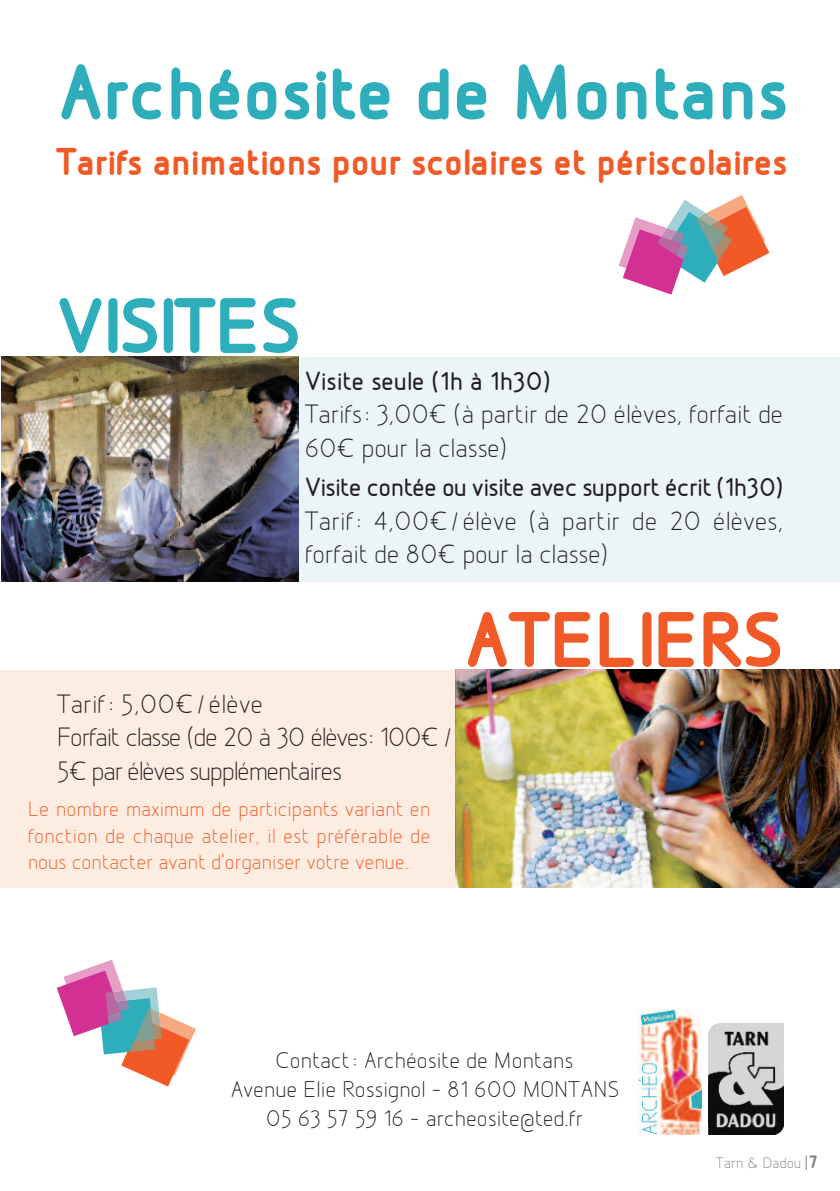
<style>
.page{position:relative;width:840px;height:1191px;background:#fff}
.page>*{position:absolute;margin:0;border:0;box-sizing:border-box;transform-origin:0 0}
.t1{font:700 83.6px "Designio";color:#2eaeba}
.t2{font:700 83.2px "Designio";color:#f15926}
.t3{font:700 83.2px "Designio";color:#2eaeba}
.t4{font:700 41px "Designio";color:#f15926}
.t5{font:28px/33.6px "Designio";letter-spacing:-.01em;color:#231f20}
.t6{font:28px/33.6px "Designio";letter-spacing:-.05em;color:#231f20}
.t7{font:500 28px "Designio";letter-spacing:-.02em;color:#231f20}
.t8{font:500 28px "Designio";color:#231f20}
.t9{font:24px/28.8px "Designio";color:#231f20;text-align:center}
.t10{font:22px/26.4px "Designio";color:#f15926;text-align:justify}
.t11{font:16px "Designio";color:#808285}
.s1{font-weight:700;font-size:20px}
</style>
<div class="page">
<div style="left:0;top:670px;width:455px;height:217px;background:#fdece0"></div>
<svg style="left:805px;top:1155px;width:1px;height:15px"></svg>
<div style="left:298px;top:357px;width:541px;height:225px;background:#ebf4f6"></div>
<img style="left:1px;top:357px;width:297px;height:225px">
<img style="left:455px;top:670px;width:384px;height:217px">
<svg style="left:618px;top:195px;width:151px;height:100px"></svg>
<img style="left:638px;top:1009px;width:63px;height:125px">
<img style="left:708px;top:1023px;width:74px;height:111px">
<svg style="left:57px;top:959px;width:139px;height:127px"></svg>
<h1 class="t1" style="left:57px;top:64px;width:733px">Archéosite de Montans</h1>
<h3 class="t4" style="left:57px;top:147px;width:732px">Tarifs animations pour scolaires et périscolaires</h3>
<h2 class="t3" style="left:57px;top:298px;width:245px">VISITES</h2>
<p class="t8" style="left:304px;top:371px;width:247px">Visite seule (1h à 1h30)</p>
<p class="t5" style="left:304px;top:400px;width:479px">Tarifs: 3,00€ (à partir de 20 élèves, forfait de<br>60€ pour la classe)</p>
<p class="t7" style="left:304px;top:478px;width:479px">Visite contée ou visite avec support écrit (1h30)</p>
<p class="t5" style="left:304px;top:507px;width:479px">Tarif: 4,00€/ élève (à partir de 20 élèves, forfait de 80€ pour la classe)</p>
<p class="t6" style="left:57px;top:689px;width:396px">Tarif: 5,00€/ élève<br>Forfait classe (de 20 à 30 élèves: 100€ /<br>5€ par élèves supplémentaires</p>
<p class="t10" style="left:28px;top:798px;width:404px">Le nombre maximum de participants variant en fonction de chaque atelier, il est préférable de nous contacter avant d’organiser votre venue.</p>
<h2 class="t2" style="left:463px;top:612px;width:321px">ATELIERS</h2>
<p class="t9" style="left:229px;top:1048px;width:390px">Contact: Archéosite de Montans<br>Avenue Elie Rossignol - 81 600 MONTANS<br>05 63 57 59 16 - archeosite@ted.fr</p>
<p class="t11" style="left:715px;top:1157px;width:104px">Tarn &amp; Dadou <span class="s1">7</span></p>
</div>
